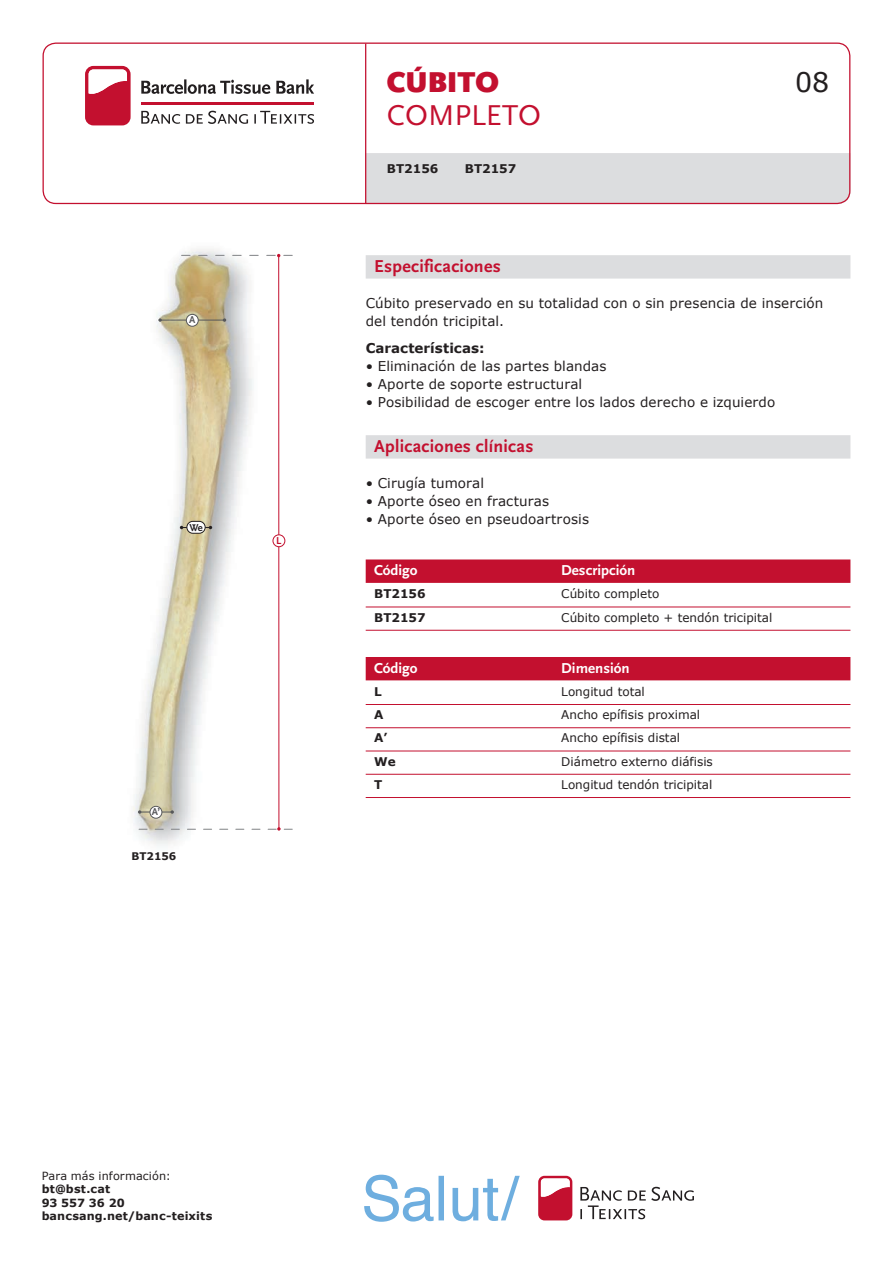
<style>
.page{position:relative;width:893px;height:1263px;background:#fff}
.page>*{position:absolute;margin:0;border:0;box-sizing:border-box;transform-origin:0 0}
.t1{font:30px "Scala Sans";color:#c3102f}
.t2{font:900 30px "Scala Sans";letter-spacing:-.005em;color:#c3102f}
.t3{font:27px "Verdana";color:#231f20}
.t4{font:700 18px "Scala Sans";letter-spacing:.015em;color:#c3102f}
.t5{font:700 15px "Scala Sans";color:#fff}
.t6{font:13.5px/18px "Verdana";letter-spacing:.01em;color:#231f20}
.t7{font:700 13.5px "Verdana";letter-spacing:.005em;color:#231f20}
.t8{font:12px "Verdana";color:#231f20}
.t9{font:700 12px "Verdana";color:#231f20}
.t10{font:700 11.25px/13.5px "Verdana";letter-spacing:.01em;color:#231f20}
.t11{font:11.25px "Verdana";letter-spacing:.01em;color:#231f20}
.t12{font:700 10.5px "Verdana";color:#231f20}
.t13{font:700 10.5px "Scala Sans";color:#57585a}
.t14{font:700 10.5px "Scala Sans";color:#231f20}
.t15{font:700 10.5px "Scala Sans";color:#c3102f}
</style>
<div class="page">
<div style="left:366px;top:153px;width:484px;height:51px;background:#dcdddf"></div>
<div style="left:43px;top:43px;width:807px;height:161px;border:1px solid #c3102f;border-radius:13px"></div>
<hr style="left:365px;top:44px;width:1px;height:159px;background:#c3102f">
<svg style="left:580px;top:1187px;width:114px;height:32px"></svg>
<svg style="left:538px;top:1176px;width:34px;height:44px"></svg>
<svg style="left:364px;top:1175px;width:156px;height:47px"></svg>
<svg style="left:85px;top:66px;width:46px;height:59px"></svg>
<svg style="left:141px;top:79px;width:173px;height:45px"></svg>
<div style="left:366px;top:255px;width:484px;height:24px;background:#dcdddf"></div>
<div style="left:366px;top:435px;width:484px;height:24px;background:#dcdddf"></div>
<div style="left:366px;top:559px;width:484px;height:24px;background:#c3102f"></div>
<hr style="left:366px;top:606px;width:484px;height:1px;background:#c3102f">
<hr style="left:366px;top:630px;width:484px;height:1px;background:#c3102f">
<div style="left:366px;top:657px;width:484px;height:23px;background:#c3102f"></div>
<hr style="left:366px;top:704px;width:484px;height:1px;background:#c3102f">
<hr style="left:366px;top:727px;width:484px;height:1px;background:#c3102f">
<hr style="left:366px;top:750px;width:484px;height:1px;background:#c3102f">
<hr style="left:366px;top:774px;width:484px;height:1px;background:#c3102f">
<hr style="left:366px;top:797px;width:484px;height:1px;background:#c3102f">
<img style="left:133px;top:249px;width:149px;height:597px">
<hr style="left:160px;top:320px;width:65px;height:1px;background:#57585a">
<svg style="left:158px;top:318px;width:4px;height:4px"></svg>
<div style="left:186px;top:314px;width:12px;height:12px;background:#fff;border-radius:50%"></div>
<div style="left:186px;top:314px;width:13px;height:13px;border:1px solid #57585a;border-radius:50%"></div>
<hr style="left:140px;top:812px;width:32px;height:1px;background:#57585a">
<div style="left:150px;top:806px;width:12px;height:12px;background:#fff;border-radius:50%"></div>
<div style="left:150px;top:806px;width:12px;height:13px;border:1px solid #57585a;border-radius:50%"></div>
<svg style="left:180px;top:526px;width:32px;height:3px"></svg>
<div style="left:187px;top:521px;width:18px;height:12px;background:#fff;border-radius:6px"></div>
<div style="left:186px;top:521px;width:20px;height:13px;border:1px solid #231f20;border-radius:6px"></div>
<hr style="left:278px;top:256px;width:1px;height:573px;background:#c3102f">
<svg style="left:182px;top:254px;width:110px;height:3px"></svg>
<svg style="left:139px;top:827px;width:153px;height:4px"></svg>
<div style="left:273px;top:535px;width:12px;height:12px;background:#fff;border-radius:50%"></div>
<div style="left:273px;top:534px;width:12px;height:13px;border:1px solid #c3102f;border-radius:50%"></div>
<p class="t13" style="left:189px;top:314px;width:8px">A</p>
<p class="t14" style="left:189px;top:522px;width:15px">We</p>
<p class="t15" style="left:276px;top:535px;width:7px">L</p>
<p class="t13" style="left:152px;top:806px;width:10px">A’</p>
<p class="t12" style="left:131px;top:849px;width:47px">BT2156</p>
<h1 class="t2" style="left:387px;top:66px;width:113px">CÚBITO</h1>
<h2 class="t3" style="left:795px;top:64px;width:36px">08</h2>
<h1 class="t1" style="left:387px;top:99px;width:156px">COMPLETO</h1>
<p class="t9" style="left:387px;top:160px;width:53px">BT2156</p>
<p class="t9" style="left:465px;top:160px;width:53px">BT2157</p>
<h3 class="t4" style="left:374px;top:257px;width:128px">Especificaciones</h3>
<p class="t6" style="left:366px;top:294px;width:459px">Cúbito preservado en su totalidad con o sin presencia de inserción del tendón tricipital.</p>
<p class="t7" style="left:366px;top:339px;width:120px">Características:</p>
<p class="t6" style="left:366px;top:357px;width:242px">• Eliminación de las partes blandas</p>
<p class="t6" style="left:366px;top:375px;width:218px">• Aporte de soporte estructural</p>
<p class="t6" style="left:366px;top:393px;width:411px">• Posibilidad de escoger entre los lados derecho e izquierdo</p>
<h3 class="t4" style="left:374px;top:437px;width:161px">Aplicaciones clínicas</h3>
<p class="t6" style="left:366px;top:474px;width:120px">• Cirugía tumoral</p>
<p class="t6" style="left:366px;top:492px;width:185px">• Aporte óseo en fracturas</p>
<p class="t6" style="left:366px;top:510px;width:225px">• Aporte óseo en pseudoartrosis</p>
<p class="t5" style="left:374px;top:562px;width:45px">Código</p>
<p class="t5" style="left:561px;top:562px;width:76px">Descripción</p>
<p class="t9" style="left:374px;top:586px;width:53px">BT2156</p>
<p class="t8" style="left:561px;top:586px;width:100px">Cúbito completo</p>
<p class="t9" style="left:374px;top:609px;width:53px">BT2157</p>
<p class="t8" style="left:561px;top:609px;width:213px">Cúbito completo + tendón tricipital</p>
<p class="t5" style="left:374px;top:660px;width:45px">Código</p>
<p class="t5" style="left:561px;top:660px;width:70px">Dimensión</p>
<p class="t9" style="left:374px;top:683px;width:9px">L</p>
<p class="t8" style="left:561px;top:683px;width:85px">Longitud total</p>
<p class="t9" style="left:374px;top:706px;width:11px">A</p>
<p class="t8" style="left:561px;top:707px;width:140px">Ancho epífisis proximal</p>
<p class="t9" style="left:374px;top:730px;width:15px">A’</p>
<p class="t8" style="left:561px;top:730px;width:120px">Ancho epífisis distal</p>
<p class="t9" style="left:374px;top:753px;width:23px">We</p>
<p class="t8" style="left:561px;top:753px;width:153px">Diámetro externo diáfisis</p>
<p class="t9" style="left:374px;top:776px;width:10px">T</p>
<p class="t8" style="left:561px;top:776px;width:153px">Longitud tendón tricipital</p>
<p class="t11" style="left:42px;top:1168px;width:131px">Para más información:</p>
<p class="t10" style="left:42px;top:1182px;width:172px">bt@bst.cat<br>93 557 36 20 bancsang.net/banc-teixits</p>
</div>
